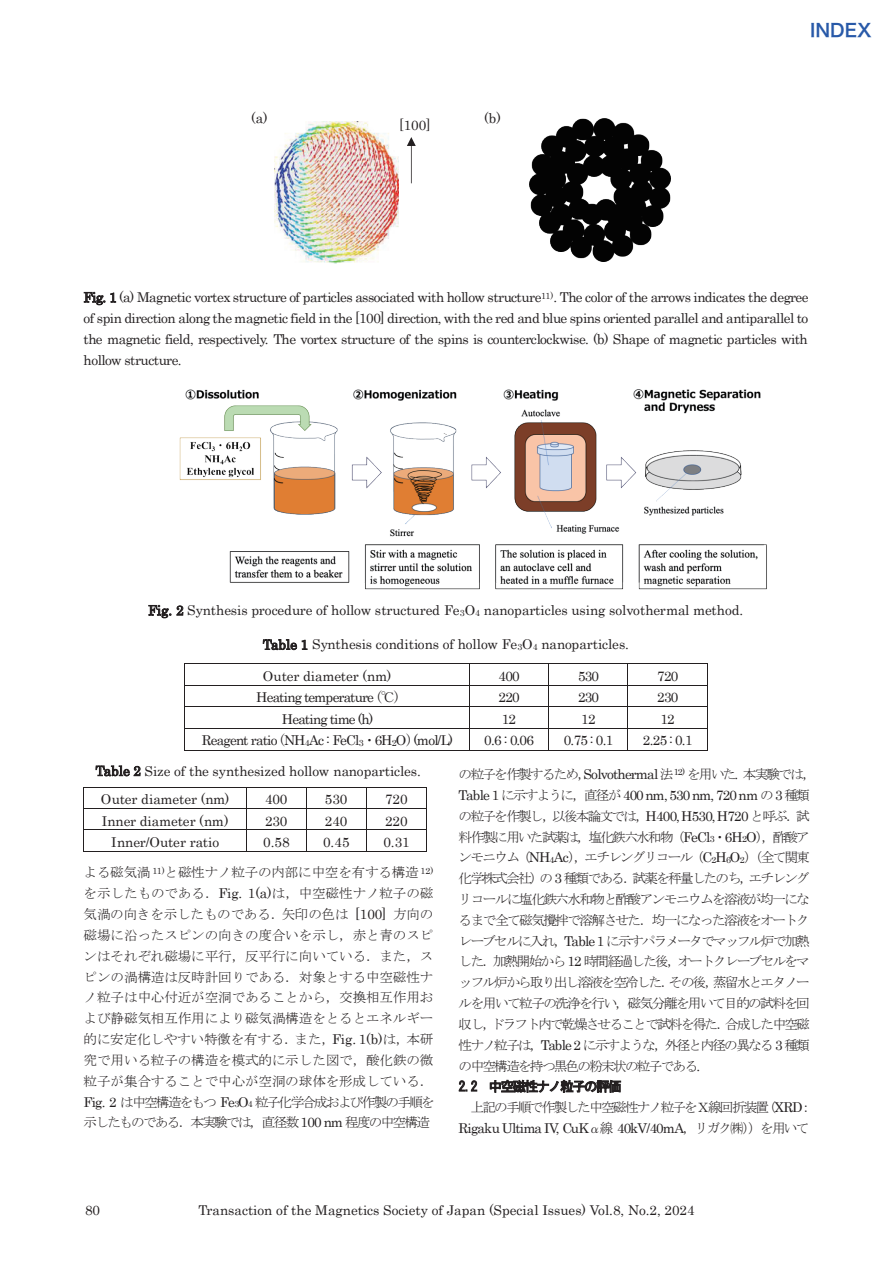
<style>
.page{position:relative;width:893px;height:1263px;background:#fff}
.page>*{position:absolute;margin:0;border:0;box-sizing:border-box;transform-origin:0 0}
.t1{font:18px "Hira Kaku Pro W6";color:#2859a8}
.t2{font:13.5px/20.9px "MS Mincho";letter-spacing:-.13em;color:#231f20;text-align:justify}
.t3{font:13.5px/20.9px "Century";letter-spacing:-.005em;color:#231f20;text-align:justify}
.t4{font:13.5px "Century";letter-spacing:-.055em;color:#231f20}
.t5{font:13.5px "Century";letter-spacing:-.06em;color:#231f20}
.t6{font:13.5px "MS Gothic";letter-spacing:-.12em;color:#231f20}
.s1{font-size:8.85px}
.s2{font-family:"Yu Mincho"}
.s3{font-family:"MS Mincho"}
.s4{font-family:"Century"}
.s5{font-family:"Century";font-size:8.85px}
</style>
<div class="page">
<hr style="left:84px;top:787px;width:162px;height:1px;background:#231f20">
<hr style="left:246px;top:787px;width:60px;height:1px;background:#231f20">
<hr style="left:307px;top:787px;width:59px;height:1px;background:#231f20">
<hr style="left:367px;top:787px;width:59px;height:1px;background:#231f20">
<hr style="left:84px;top:808px;width:162px;height:1px;background:#231f20">
<hr style="left:246px;top:808px;width:60px;height:1px;background:#231f20">
<hr style="left:307px;top:808px;width:59px;height:1px;background:#231f20">
<hr style="left:367px;top:808px;width:59px;height:1px;background:#231f20">
<hr style="left:84px;top:829px;width:162px;height:1px;background:#231f20">
<hr style="left:246px;top:829px;width:60px;height:1px;background:#231f20">
<hr style="left:307px;top:829px;width:59px;height:1px;background:#231f20">
<hr style="left:367px;top:829px;width:59px;height:1px;background:#231f20">
<hr style="left:84px;top:851px;width:162px;height:1px;background:#231f20">
<svg style="left:246px;top:788px;width:1px;height:63px"></svg>
<hr style="left:246px;top:851px;width:60px;height:1px;background:#231f20">
<svg style="left:306px;top:787px;width:1px;height:65px"></svg>
<hr style="left:307px;top:851px;width:59px;height:1px;background:#231f20">
<svg style="left:366px;top:787px;width:1px;height:65px"></svg>
<hr style="left:367px;top:851px;width:59px;height:1px;background:#231f20">
<svg style="left:426px;top:787px;width:1px;height:65px"></svg>
<hr style="left:185px;top:663px;width:284px;height:1px;background:#231f20">
<hr style="left:470px;top:663px;width:78px;height:1px;background:#231f20">
<hr style="left:549px;top:663px;width:78px;height:1px;background:#231f20">
<hr style="left:628px;top:663px;width:79px;height:1px;background:#231f20">
<hr style="left:185px;top:685px;width:284px;height:1px;background:#231f20">
<hr style="left:470px;top:685px;width:78px;height:1px;background:#231f20">
<hr style="left:549px;top:685px;width:78px;height:1px;background:#231f20">
<hr style="left:628px;top:685px;width:79px;height:1px;background:#231f20">
<hr style="left:185px;top:706px;width:284px;height:1px;background:#231f20">
<hr style="left:470px;top:706px;width:78px;height:1px;background:#231f20">
<hr style="left:549px;top:706px;width:78px;height:1px;background:#231f20">
<hr style="left:628px;top:706px;width:79px;height:1px;background:#231f20">
<hr style="left:185px;top:728px;width:284px;height:1px;background:#231f20">
<hr style="left:470px;top:728px;width:78px;height:1px;background:#231f20">
<hr style="left:549px;top:728px;width:78px;height:1px;background:#231f20">
<hr style="left:628px;top:728px;width:79px;height:1px;background:#231f20">
<svg style="left:184px;top:663px;width:1px;height:88px"></svg>
<hr style="left:185px;top:750px;width:284px;height:1px;background:#231f20">
<svg style="left:469px;top:663px;width:1px;height:88px"></svg>
<hr style="left:470px;top:750px;width:78px;height:1px;background:#231f20">
<svg style="left:548px;top:663px;width:1px;height:88px"></svg>
<hr style="left:549px;top:750px;width:78px;height:1px;background:#231f20">
<svg style="left:627px;top:663px;width:1px;height:88px"></svg>
<hr style="left:628px;top:750px;width:79px;height:1px;background:#231f20">
<svg style="left:707px;top:663px;width:1px;height:88px"></svg>
<img style="left:275px;top:122px;width:124px;height:141px">
<img style="left:179px;top:389px;width:588px;height:201px">
<svg style="left:407px;top:137px;width:9px;height:46px"></svg>
<img style="left:388px;top:122px;width:11px;height:9px">
<img style="left:529px;top:118px;width:141px;height:144px">
<p class="t3" style="left:251px;top:106px;width:18px">(a)</p>
<p class="t3" style="left:484px;top:106px;width:18px">(b)</p>
<p class="t3" style="left:399px;top:114px;width:33px">[100]</p>
<h1 class="t1" style="left:810px;top:14px;width:63px">INDEX</h1>
<p class="t3" style="left:84px;top:286px;width:727px">Fig. 1 (a) Magnetic vortex structure of particles associated with hollow structure<sup>11)</sup>. The color of the arrows indicates the degree of spin direction along the magnetic field in the [100] direction, with the red and blue spins oriented parallel and antiparallel to the magnetic field, respectively. The vortex structure of the spins is counterclockwise. (b) Shape of magnetic particles with hollow structure.</p>
<p class="t3" style="left:148px;top:599px;width:597px">Fig. 2 Synthesis procedure of hollow structured Fe<span class="s1">3</span>O<span class="s1">4</span> nanoparticles using solvothermal method.</p>
<p class="t3" style="left:263px;top:633px;width:367px">Table 1 Synthesis conditions of hollow Fe<span class="s1">3</span>O<span class="s1">4</span> nanoparticles.</p>
<p class="t3" style="left:263px;top:664px;width:130px">Outer diameter (nm)</p>
<p class="t3" style="left:499px;top:664px;width:23px">400</p>
<p class="t3" style="left:578px;top:664px;width:23px">530</p>
<p class="t3" style="left:657px;top:664px;width:23px">720</p>
<p class="t4" style="left:256px;top:686px;width:145px">Heating temperature <span class="s2">(</span><span class="s3">℃</span><span class="s2">)</span></p>
<p class="t3" style="left:499px;top:686px;width:23px">220</p>
<p class="t3" style="left:578px;top:686px;width:23px">230</p>
<p class="t3" style="left:657px;top:686px;width:23px">230</p>
<p class="t4" style="left:282px;top:708px;width:93px">Heating time (h)</p>
<p class="t3" style="left:502px;top:707px;width:16px">12</p>
<p class="t3" style="left:581px;top:707px;width:16px">12</p>
<p class="t3" style="left:660px;top:707px;width:16px">12</p>
<p class="t5" style="left:202px;top:729px;width:253px">Reagent ratio <span class="s2">(</span>NH<span class="s1">4</span>Ac : FeCl<span class="s1">3</span><span class="s3">・</span>6H<span class="s1">2</span>O<span class="s2">)</span> (mol/L)</p>
<p class="t3" style="left:484px;top:729px;width:51px">0.6 : 0.06</p>
<p class="t3" style="left:564px;top:729px;width:51px">0.75 : 0.1</p>
<p class="t3" style="left:643px;top:729px;width:51px">2.25 : 0.1</p>
<p class="t3" style="left:101px;top:755px;width:321px;line-height:28.5px;text-indent:-5px">Table 2 Size of the synthesized hollow nanoparticles.<br>Outer diameter (nm)</p>
<p class="t3" style="left:265px;top:788px;width:24px">400</p>
<p class="t3" style="left:325px;top:788px;width:24px">530</p>
<p class="t3" style="left:385px;top:788px;width:24px">720</p>
<p class="t3" style="left:102px;top:809px;width:128px">Inner diameter (nm)</p>
<p class="t3" style="left:265px;top:809px;width:24px">230</p>
<p class="t3" style="left:325px;top:809px;width:24px">240</p>
<p class="t3" style="left:385px;top:809px;width:24px">220</p>
<p class="t3" style="left:111px;top:831px;width:109px">Inner/Outer ratio</p>
<p class="t3" style="left:263px;top:831px;width:28px">0.58</p>
<p class="t3" style="left:323px;top:831px;width:28px">0.45</p>
<p class="t3" style="left:383px;top:831px;width:28px">0.31</p>
<p class="t2" style="left:84px;top:862px;width:353px">よる磁気渦 <sup>11)</sup>と磁性ナノ粒子の内部に中空を有する構造 <sup>12)</sup>を示したものである．<span class="s4">Fig. 1(a)</span>は，中空磁性ナノ粒子の磁気渦の向きを示したものである．矢印の色は <span class="s4">[100]</span> 方向の磁場に沿ったスピンの向きの度合いを示し，赤と青のスピンはそれぞれ磁場に平行，反平行に向いている．また，スピンの渦構造は反時計回りである．対象とする中空磁性ナノ粒子は中心付近が空洞であることから，交換相互作用および静磁気相互作用により磁気渦構造をとるとエネルギー的に安定化しやすい特徴を有する．また，<span class="s4">Fig. 1(b)</span>は，本研究で用いる粒子の構造を模式的に示した図で，酸化鉄の微粒子が集合することで中心が空洞の球体を形成している．<span class="s4">Fig. 2</span> は中空構造をもつ <span class="s4">Fe</span><span class="s5">3</span><span class="s4">O</span><span class="s5">4</span> 粒子化学合成および作製の手順を示したものである．本実験では，直径数 <span class="s4">100 nm</span> 程度の中空構造</p>
<p class="t2" style="left:459px;top:764px;width:359px">の粒子を作製するため，<span class="s4">Solvothermal</span> 法<sup>12)</sup> を用いた<span class="s4">.</span> 本実験では，</p>
<p class="t4" style="left:459px;top:784px;width:353px">Table 1 <span class="s3">に示すように，直径が</span> 400 nm, 530 nm, 720 nm <span class="s3">の</span> 3 <span class="s3">種類</span></p>
<p class="t2" style="left:459px;top:806px;width:353px">の粒子を作製し，以後本論文では，<span class="s4">H400, H530, H720</span> と呼ぶ．試料作製に用いた試薬は，塩化鉄六水和物（<span class="s4">FeCl</span><span class="s5">3</span>・<span class="s4">6H</span><span class="s5">2</span><span class="s4">O</span>），酢酸アンモニウム（<span class="s4">NH</span><span class="s5">4</span><span class="s4">Ac</span>），エチレングリコール（<span class="s4">C</span><span class="s5">2</span><span class="s4">H</span><span class="s5">6</span><span class="s4">O</span><span class="s5">2</span>）（全て関東化学株式会社）の <span class="s4">3</span> 種類である．試薬を秤量したのち，エチレングリコールに塩化鉄六水和物と酢酸アンモニウムを溶液が均一になるまで全て磁気攪拌で溶解させた．均一になった溶液をオートクレーブセルに入れ，<span class="s4">Table 1</span> に示すパラメータでマッフル炉で加熱した．加熱開始から <span class="s4">12</span> 時間経過した後，オートクレーブセルをマッフル炉から取り出し溶液を空冷した．その後，蒸留水とエタノールを用いて粒子の洗浄を行い，磁気分離を用いて目的の試料を回収し，ドラフト内で乾燥させることで試料を得た．合成した中空磁性ナノ粒子は，<span class="s4">Table 2</span> に示すような，外径と内径の異なる <span class="s4">3</span> 種類の中空構造を持つ黒色の粉末状の粒子である<span class="s4">.</span></p>
<p class="t6" style="left:459px;top:1079px;width:164px">2.2 中空磁性ナノ粒子の評価</p>
<p class="t2" style="left:470px;top:1096px;width:344px">上記の手順で作製した中空磁性ナノ粒子をＸ線回折装置（<span class="s4">XRD</span>：</p>
<p class="t4" style="left:459px;top:1117px;width:352px">Rigaku Ultima IV, CuK<span class="s3">α線</span> 40kV/40mA<span class="s3">，リガク㈱））を用いて</span></p>
<p class="t3" style="left:85px;top:1198px;width:17px">80</p>
<p class="t3" style="left:198px;top:1198px;width:498px">Transaction of the Magnetics Society of Japan (Special Issues) Vol.8, No.2, 2024</p>
</div>
